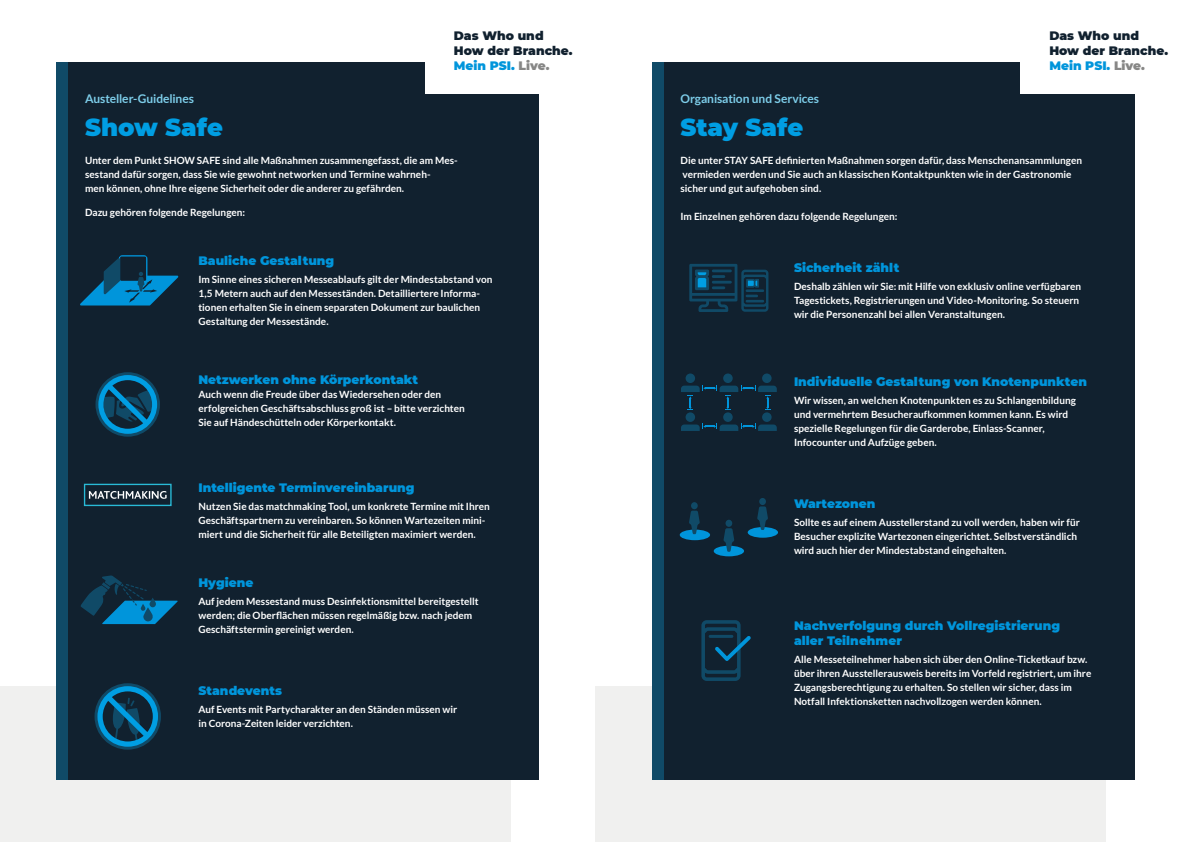
<style>
.page{position:relative;width:1191px;height:842px;background:#fff}
.page>*{position:absolute;margin:0;border:0;box-sizing:border-box;transform-origin:0 0}
.t1{font:900 24.3px "Montserrat";color:#009ee3}
.t2{font:900 12.2px/14.7px "Montserrat";color:#0095db}
.t3{font:900 12.2px/14.7px "Montserrat";color:#11212f}
.t4{font:700 12px "Lato";letter-spacing:-.01em;color:#7dcde9}
.t5{font:700 10px/14px "Lato";color:#fff}
.s1{color:#0095db}
.s2{color:#878786}
</style>
<div class="page">
<div style="left:0;top:686px;width:510px;height:156px;background:#f0f0ef"></div>
<div style="left:595px;top:686px;width:511px;height:156px;background:#f0f0ef"></div>
<div style="left:57px;top:62px;width:482px;height:718px;background:#11212f"></div>
<div style="left:652px;top:62px;width:482px;height:718px;background:#11212f"></div>
<div style="left:425px;top:0;width:170px;height:94px;background:#fff"></div>
<div style="left:1020px;top:0;width:171px;height:94px;background:#fff"></div>
<svg style="left:95px;top:372px;width:65px;height:65px"></svg>
<svg style="left:98px;top:375px;width:59px;height:59px"></svg>
<div style="left:119px;top:255px;width:28px;height:27px;border:5px solid #0095db"></div>
<div style="left:120px;top:256px;width:26px;height:25px;background:#11212f"></div>
<svg style="left:80px;top:258px;width:99px;height:47px"></svg>
<svg style="left:81px;top:575px;width:97px;height:49px"></svg>
<svg style="left:94px;top:683px;width:67px;height:67px"></svg>
<svg style="left:97px;top:686px;width:61px;height:61px"></svg>
<div style="left:84px;top:484px;width:88px;height:22px;border:1px solid #29bad6"></div>
<svg style="left:89px;top:491px;width:78px;height:8px"></svg>
<svg style="left:689px;top:264px;width:79px;height:48px"></svg>
<div style="left:685px;top:373px;width:10px;height:10px;background:#104a67;border-radius:50%"></div>
<div style="left:762px;top:373px;width:9px;height:10px;background:#104a67;border-radius:50%"></div>
<div style="left:723px;top:373px;width:9px;height:10px;background:#104a67;border-radius:50%"></div>
<div style="left:685px;top:412px;width:10px;height:10px;background:#104a67;border-radius:50%"></div>
<div style="left:762px;top:412px;width:9px;height:10px;background:#104a67;border-radius:50%"></div>
<div style="left:723px;top:412px;width:9px;height:10px;background:#104a67;border-radius:50%"></div>
<svg style="left:681px;top:424px;width:96px;height:7px"></svg>
<svg style="left:681px;top:386px;width:96px;height:24px"></svg>
<svg style="left:701px;top:620px;width:50px;height:61px"></svg>
<hr style="left:708px;top:635px;width:25px;height:3px;background:#104a67;border-radius:2px">
<div style="left:747px;top:527px;width:31px;height:11px;background:#0095db;border-radius:50%"></div>
<div style="left:713px;top:546px;width:31px;height:10px;background:#0095db;border-radius:50%"></div>
<div style="left:679px;top:530px;width:31px;height:10px;background:#0095db;border-radius:50%"></div>
<div style="left:691px;top:502px;width:6px;height:7px;background:#104a67;border-radius:50%"></div>
<svg style="left:689px;top:511px;width:11px;height:23px"></svg>
<div style="left:725px;top:520px;width:7px;height:7px;background:#104a67;border-radius:50%"></div>
<svg style="left:723px;top:528px;width:11px;height:24px"></svg>
<div style="left:759px;top:498px;width:7px;height:7px;background:#104a67;border-radius:50%"></div>
<svg style="left:757px;top:506px;width:11px;height:24px"></svg>
<div style="left:57px;top:62px;width:11px;height:718px;background:#104a67"></div>
<div style="left:652px;top:62px;width:11px;height:718px;background:#104a67"></div>
<p class="t3" style="left:454px;top:28px;width:120px">Das Who und<br>How der Branche.<br><span class="s1">Mein PSI.</span> <span class="s2">Live.</span></p>
<p class="t4" style="left:85px;top:92px;width:110px">Austeller-Guidelines</p>
<p class="t4" style="left:680px;top:92px;width:140px">Organisation und Services</p>
<h1 class="t1" style="left:85px;top:109px;width:139px">Show Safe</h1>
<h1 class="t1" style="left:680px;top:109px;width:124px">Stay Safe</h1>
<p class="t3" style="left:1049px;top:28px;width:120px">Das Who und<br>How der Branche.<br><span class="s1">Mein PSI.</span> <span class="s2">Live.</span></p>
<p class="t5" style="left:85px;top:153px;width:374px">Unter dem Punkt SHOW SAFE sind alle Maßnahmen zusammengefasst, die am Mes&shy;sestand dafür sorgen, dass Sie wie gewohnt networken und Termine wahrneh-<br>men können, ohne Ihre eigene Sicherheit oder die anderer zu gefährden.</p>
<p class="t5" style="left:85px;top:205px;width:162px">Dazu gehören folgende Regelungen:</p>
<p class="t2" style="left:198px;top:252px;width:137px">Bauliche Gestaltung</p>
<p class="t5" style="left:198px;top:272px;width:295px">Im Sinne eines sicheren Messeablaufs gilt der Mindestabstand von 1,5 Metern auch auf den Messeständen. Detailliertere Informa&shy;tionen erhalten Sie in einem separaten Dokument zur baulichen Gestaltung der Messestände.</p>
<p class="t2" style="left:198px;top:371px;width:221px">Netzwerken ohne Körperkontakt</p>
<p class="t5" style="left:198px;top:387px;width:268px">Auch wenn die Freude über das Wiedersehen oder den erfolgreichen Geschäftsabschluss groß ist – bitte verzichten<br>Sie auf Händeschütteln oder Körperkontakt.</p>
<p class="t5" style="left:680px;top:153px;width:403px">Die unter STAY SAFE definierten Maßnahmen sorgen dafür, dass Menschenansammlungen vermieden werden und Sie auch an klassischen Kontaktpunkten wie in der Gastronomie sicher und gut aufgehoben sind.</p>
<p class="t5" style="left:680px;top:209px;width:218px">Im Einzelnen gehören dazu folgende Regelungen:</p>
<p class="t2" style="left:794px;top:259px;width:107px">Sicherheit zählt</p>
<p class="t5" style="left:794px;top:279px;width:289px">Deshalb zählen wir Sie: mit Hilfe von exklusiv online verfügbaren<br>Tagestickets, Registrierungen und Video-Monitoring. So steuern wir die Personenzahl bei allen Veranstaltungen.</p>
<p class="t2" style="left:794px;top:374px;width:294px">Individuelle Gestaltung von Knotenpunkten</p>
<p class="t5" style="left:794px;top:393px;width:283px">Wir wissen, an welchen Knotenpunkten es zu Schlangenbildung und vermehrtem Besucheraufkommen kommen kann. Es wird spezielle Regelungen für die Garderobe, Einlass-Scanner, Infocounter und Aufzüge geben.</p>
<p class="t2" style="left:198px;top:479px;width:218px">Intelligente Terminvereinbarung</p>
<p class="t5" style="left:198px;top:499px;width:293px">Nutzen Sie das matchmaking Tool, um konkrete Termine mit Ihren<br>Geschäftspartnern zu vereinbaren. So können Wartezeiten mini&shy;miert und die Sicherheit für alle Beteiligten maximiert werden.</p>
<p class="t2" style="left:794px;top:495px;width:83px">Wartezonen</p>
<p class="t5" style="left:794px;top:515px;width:287px">Sollte es auf einem Ausstellerstand zu voll werden, haben wir für<br>Besucher explizite Wartezonen eingerichtet. Selbstverständlich wird auch hier der Mindestabstand eingehalten.</p>
<p class="t2" style="left:198px;top:575px;width:56px">Hygiene</p>
<p class="t5" style="left:198px;top:594px;width:281px">Auf jedem Messestand muss Desinfektionsmittel bereitgestellt werden; die Oberflächen müssen regelmäßig bzw. nach jedem<br>Geschäftstermin gereinigt werden.</p>
<p class="t2" style="left:198px;top:683px;width:85px">Standevents</p>
<p class="t5" style="left:198px;top:702px;width:260px">Auf Events mit Partycharakter an den Ständen müssen wir in Corona-Zeiten leider verzichten.</p>
<p class="t2" style="left:794px;top:617px;width:268px">Nachverfolgung durch Vollregistrierung aller Teilnehmer</p>
<p class="t5" style="left:794px;top:652px;width:299px">Alle Messeteilnehmer haben sich über den Online-Ticketkauf bzw. über ihren Ausstellerausweis bereits im Vorfeld registriert, um ihre Zugangsberechtigung zu erhalten. So stellen wir sicher, dass im Notfall Infektionsketten nachvollzogen werden können.</p>
</div>
